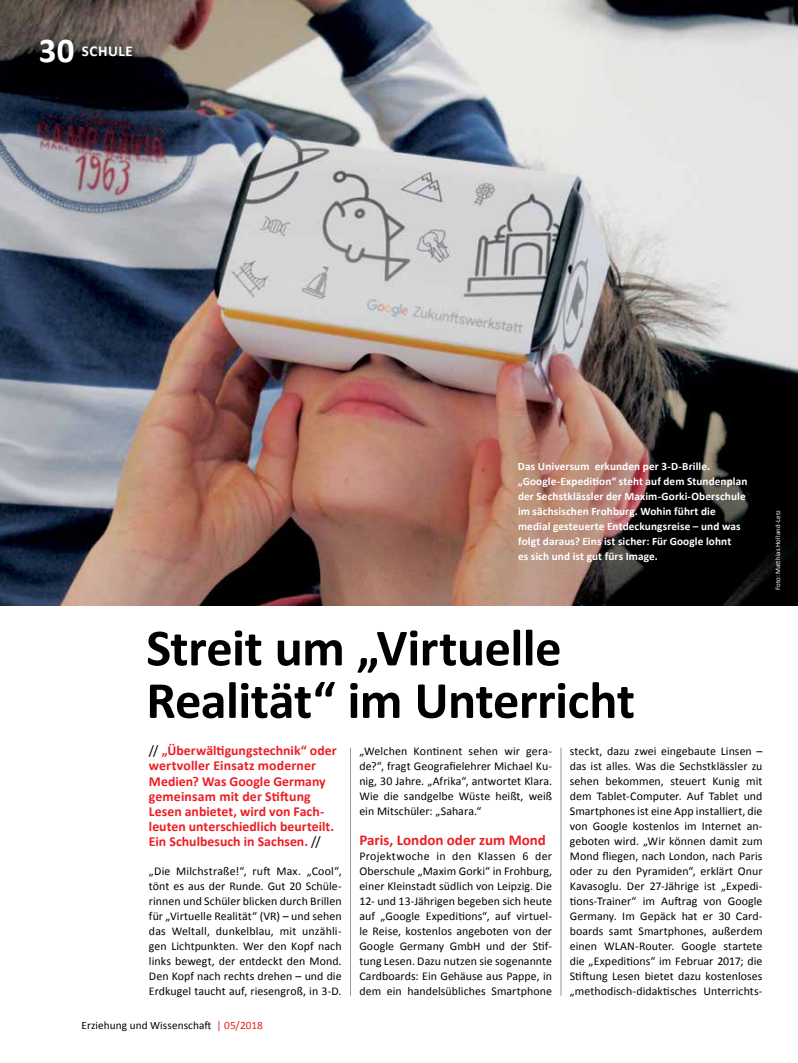
<style>
.page{position:relative;width:798px;height:1063px;background:#fff}
.page>*{position:absolute;margin:0;border:0;box-sizing:border-box;transform-origin:0 0}
.t1{font:700 52.5px/52.5px "Calibri";letter-spacing:-.01em;color:#000}
.t2{font:700 35px "Calibri";color:#fff}
.t3{font:700 15px "Calibri";color:#ed1d24}
.t4{font:700 15px "Calibri";letter-spacing:.04em;color:#fff}
.t5{font:700 13.75px/15px "Calibri";letter-spacing:.005em;color:#ed1d24}
.t6{font:11.88px/15px "Calibri";letter-spacing:.005em;color:#000;text-align:justify}
.t7{font:700 11.25px/15px "Calibri";letter-spacing:.01em;color:#fff}
.t8{font:11.25px "Calibri";letter-spacing:.005em;color:#000}
.t9{font:6.88px "Calibri";letter-spacing:.02em;color:#fff}
.s1{font-weight:400;color:#000}
.s2{color:#ed1d24}
</style>
<div class="page">
<hr style="left:560px;top:748px;width:1px;height:248px;background:#939598">
<hr style="left:350px;top:748px;width:1px;height:248px;background:#939598">
<img style="left:0;top:0;width:797px;height:605px">
<h2 class="t2" style="left:39px;top:28px;width:37px">30</h2>
<p class="t4" style="left:82px;top:42px;width:52px">SCHULE</p>
<p class="t7" style="left:518px;top:459px;width:231px">Das Universum erkunden per 3-D-Brille. „Google-Expedition“ steht auf dem Stundenplan der Sechstklässler der Maxim-Gorki-Oberschule im sächsischen Frohburg. Wohin führt die medial gesteuerte Entdeckungsreise – und was folgt daraus? Eins ist sicher: Für Google lohnt<br>es sich und ist gut fürs Image.</p>
<p class="t9" style="left:773px;top:590px;width:82px;rotate:-90deg">Foto: Matthias Holland-Letz</p>
<h1 class="t1" style="left:146px;top:622px;width:490px">Streit um „Virtuelle<br>Realität“ im Unterricht</h1>
<p class="t5" style="left:149px;top:743px;width:189px"><span class="s1">//</span> „Überwältigungstechnik“ oder wertvoller Einsatz moderner<br>Medien? Was Google Germany gemeinsam mit der Stiftung<br>Lesen anbietet, wird von Fach&shy;leuten unterschiedlich beurteilt.<br>Ein Schulbesuch in Sachsen. <span class="s1">//</span></p>
<p class="t6" style="left:149px;top:864px;width:194px">„Die Milchstraße!“, ruft Max. „Cool“, tönt es aus der Runde. Gut 20 Schüle&shy;rinnen und Schüler blicken durch Brillen für „Virtuelle Realität“ (VR) – und sehen das Weltall, dunkelblau, mit unzähli&shy;gen Lichtpunkten. Wer den Kopf nach links bewegt, der entdeckt den Mond.<br>Den Kopf nach rechts drehen – und die Erdkugel taucht auf, riesengroß, in 3-D.</p>
<p class="t8" style="left:81px;top:1018px;width:183px">Erziehung und Wissenschaft <span class="s2">| 05/2018</span></p>
<p class="t6" style="left:359px;top:744px;width:194px">„Welchen Kontinent sehen wir gera&shy;de?“, fragt Geografielehrer Michael Ku&shy;nig, 30 Jahre. „Afrika“, antwortet Klara.<br>Wie die sandgelbe Wüste heißt, weiß ein Mitschüler: „Sahara.“</p>
<p class="t3" style="left:359px;top:831px;width:188px">Paris, London oder zum Mond</p>
<p class="t6" style="left:359px;top:849px;width:194px">Projektwoche in den Klassen 6 der Oberschule „Maxim Gorki“ in Frohburg, einer Kleinstadt südlich von Leipzig. Die 12- und 13-Jährigen begeben sich heute auf „Google Expeditions“, auf virtuel&shy;le Reise, kostenlos angeboten von der Google Germany GmbH und der Stif&shy;tung Lesen. Dazu nutzen sie sogenannte Cardboards: Ein Gehäuse aus Pappe, in dem ein handelsübliches Smartphone</p>
<p class="t6" style="left:569px;top:744px;width:194px">steckt, dazu zwei eingebaute Linsen – das ist alles. Was die Sechstklässler zu sehen bekommen, steuert Kunig mit dem Tablet-Computer. Auf Tablet und Smartphones ist eine App installiert, die von Google kostenlos im Internet an&shy;geboten wird. „Wir können damit zum Mond fliegen, nach London, nach Paris oder zu den Pyramiden“, erklärt Onur Kavasoglu. Der 27-Jährige ist „Expedi&shy;tions-Trainer“ im Auftrag von Google Germany. Im Gepäck hat er 30 Card&shy;boards samt Smartphones, außerdem einen WLAN-Router. Google startete die „Expeditions“ im Februar 2017; die Stiftung Lesen bietet dazu kostenloses „methodisch-didaktisches Unterrichts-</p>
</div>
